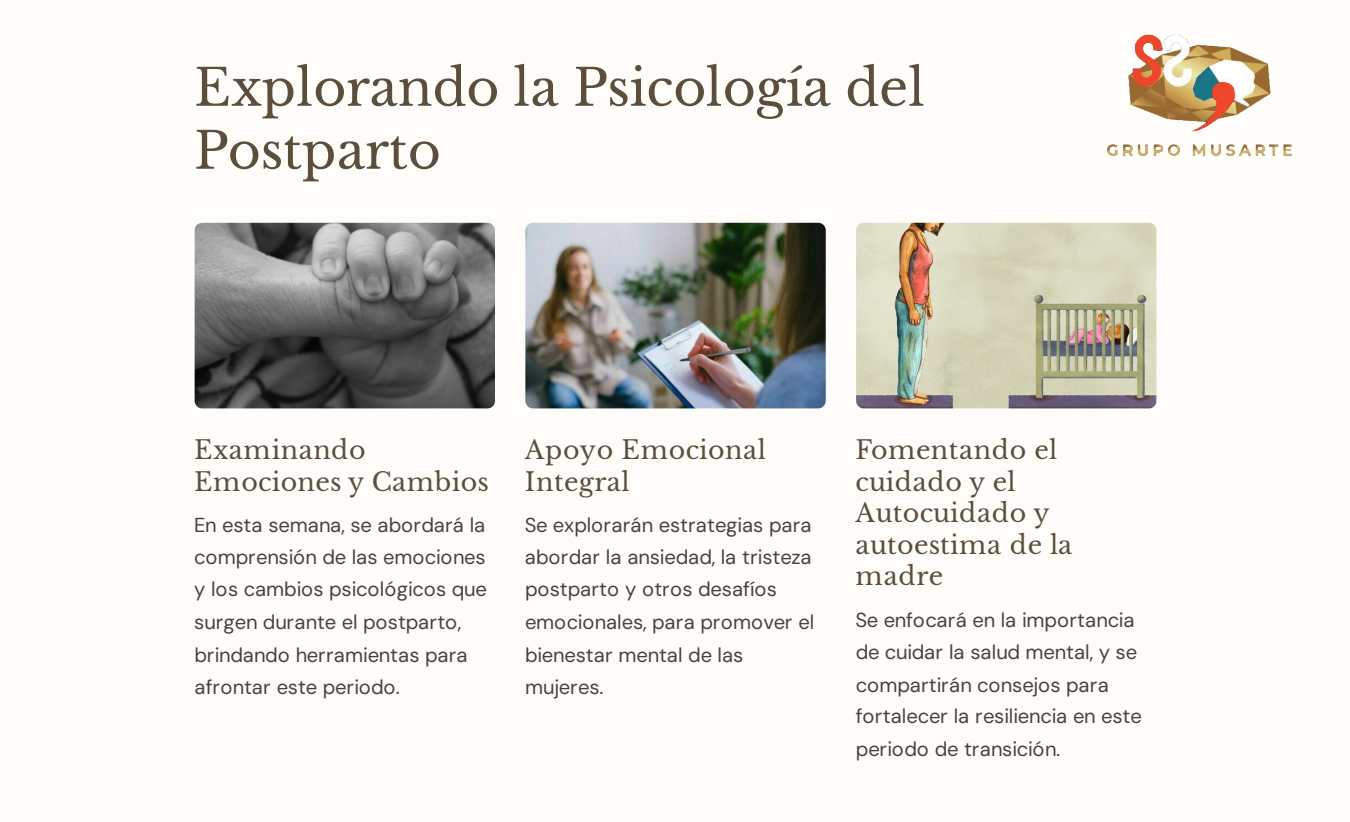
<style>
.page{position:relative;width:1350px;height:822px;background:#fff}
.page>*{position:absolute;margin:0;border:0;box-sizing:border-box;transform-origin:0 0}
.t1{font:50.7px/63px "Libre Baskerville";letter-spacing:-.01em;color:#5c4e3d}
.t2{font:25.35px/31.5px "Libre Baskerville";letter-spacing:.02em;color:#5c4e3d}
.t3{font:20.25px/32.4px "DM Sans";letter-spacing:-.005em;color:#454240}
</style>
<div class="page">
<div style="left:0;top:0;width:1350px;height:821px;background:#fffdfa"></div>
<img style="left:195px;top:223px;width:300px;height:185px">
<img style="left:525px;top:223px;width:301px;height:185px">
<img style="left:856px;top:223px;width:300px;height:185px">
<img style="left:1107px;top:34px;width:185px;height:122px">
<h1 class="t1" style="left:194px;top:56px;width:732px">Explorando la Psicología del<br>Postparto</h1>
<p class="t2" style="left:194px;top:434px;width:297px">Examinando<br>Emociones y Cambios</p>
<p class="t3" style="left:194px;top:509px;width:294px">En esta semana, se abordará la comprensión de las emociones y los cambios psicológicos que surgen durante el postparto, brindando herramientas para afrontar este periodo.</p>
<p class="t2" style="left:525px;top:434px;width:243px">Apoyo Emocional<br>Integral</p>
<p class="t3" style="left:525px;top:509px;width:291px">Se explorarán estrategias para abordar la ansiedad, la tristeza postparto y otros desafíos emocionales, para promover el bienestar mental de las mujeres.</p>
<p class="t2" style="left:856px;top:434px;width:218px">Fomentando el cuidado y el<br>Autocuidado y autoestima de la madre</p>
<p class="t3" style="left:856px;top:603px;width:288px">Se enfocará en la importancia de cuidar la salud mental, y se compartirán consejos para fortalecer la resiliencia en este periodo de transición.</p>
</div>
